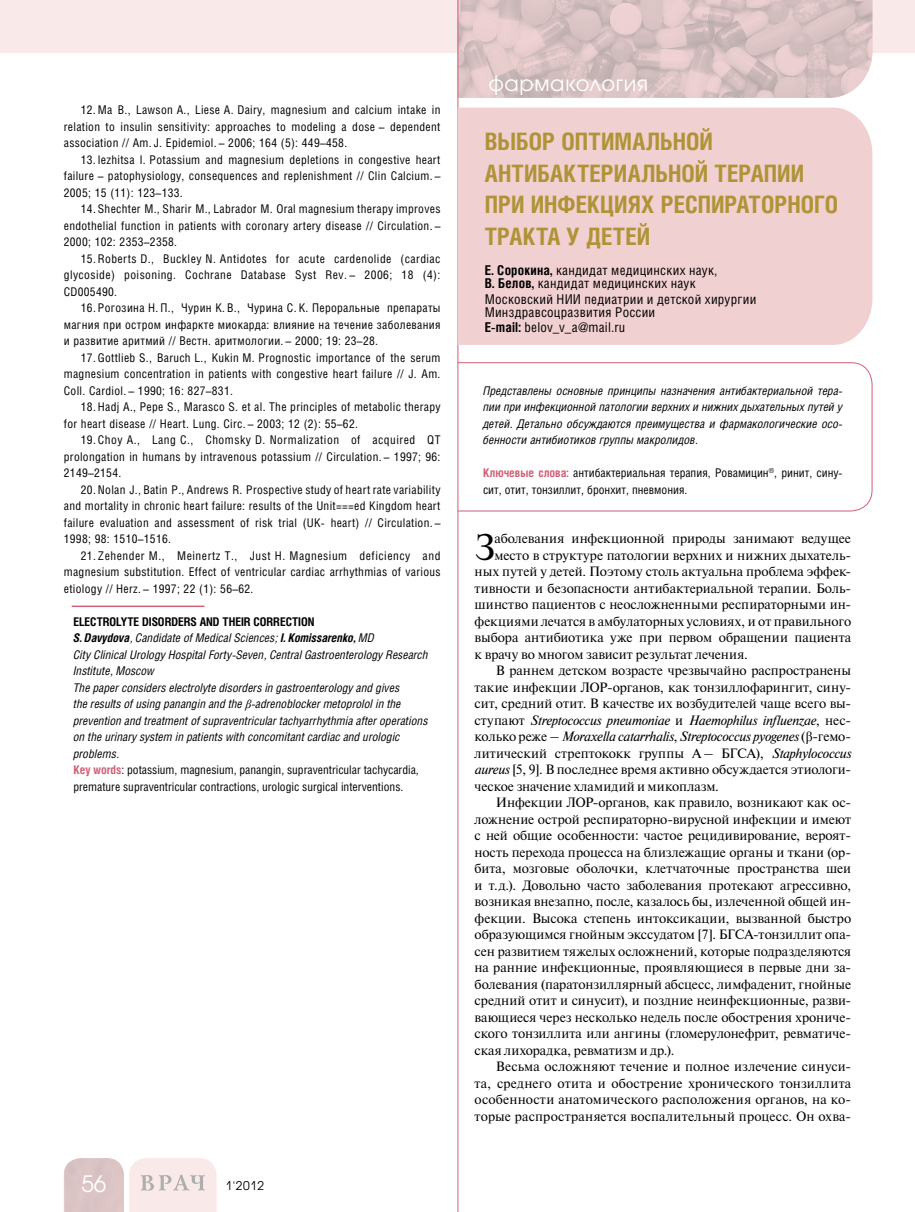
<style>
.page{position:relative;width:915px;height:1212px;background:#fff}
.page>*{position:absolute;margin:0;border:0;box-sizing:border-box;transform-origin:0 0}
.t1{font:37.05px "Newton C";color:#000}
.t2{font:700 24px/31.5px "Helios Cond";color:#af9336}
.t3{font:22.5px "Avant Garde Gothic C";color:#fff}
.t4{font:21px "Avant Garde Gothic C";letter-spacing:.03em;color:#fff}
.t5{font:13.5px "Newton C";color:#000}
.t6{font:13.5px/13.5px "Helios Cond";letter-spacing:.02em;color:#000}
.t7{font:italic 13.5px "Newton C";letter-spacing:-.02em;color:#000}
.t8{font:12px/16.5px "Helios Cond";letter-spacing:.025em;color:#000;text-align:justify}
.t9{font:italic 12px/16.5px "Helios Cond";color:#000;text-align:justify}
.t10{font:12px/16.5px "Helios Cond";color:#000}
.t11{font:12px "Avant Garde Gothic C";color:#000}
.s1{font-weight:700;font-style:normal}
.s2{font-weight:700}
.s3{font-family:"Times New Roman"}
.s4{font-weight:700;font-style:normal;color:#cf6077}
.s5{font-style:normal}
.s6{font-weight:700;color:#cf6077}
.s7{font-family:"Times New Roman";font-style:normal}
.s8{font-style:italic}
</style>
<div class="page">
<div style="left:0;top:0;width:914px;height:53px;background:#f9e9e8"></div>
<svg style="left:64px;top:1158px;width:152px;height:54px;background:#ead9d9"></svg>
<img style="left:458px;top:0;width:414px;height:98px">
<hr style="left:457px;top:0;width:1px;height:1212px;background:#cf6077">
<hr style="left:914px;top:0;width:1px;height:51px;background:#f9e9e8">
<svg style="left:457px;top:362px;width:415px;height:150px"></svg>
<div style="left:457px;top:108px;width:415px;height:237px;background:#f1d0d1"></div>
<hr style="left:72px;top:605px;width:132px;height:2px;background:#cf6077">
<p class="t8" style="left:64px;top:102px;width:378px;text-indent:17px">12. Ma B., Lawson A., Liese A. Dairy, magnesium and calcium intake in relation to insulin sensitivity: approaches to modeling a dose – dependent association // Am. J. Epidemiol. – 2006; 164 (5): 449–458.</p>
<p class="t8" style="left:64px;top:151px;width:378px;text-indent:17px">13. Iezhitsa I. Potassium and magnesium depletions in congestive heart failure – patophysiology, consequences and replenishment // Clin Calcium. – 2005; 15 (11): 123–133.</p>
<p class="t8" style="left:64px;top:201px;width:378px;text-indent:17px">14. Shechter M., Sharir M., Labrador M. Oral magnesium therapy improves endothelial function in patients with coronary artery disease // Circulation. – 2000; 102: 2353–2358.</p>
<p class="t8" style="left:64px;top:250px;width:378px;text-indent:17px">15. Roberts D., Buckley N. Antidotes for acute cardenolide (cardiac glycoside) poisoning. Cochrane Database Syst Rev. – 2006; 18 (4):<br>CD005490.</p>
<p class="t8" style="left:64px;top:300px;width:378px;text-indent:17px">16. Рогозина Н. П., Чурин К. В., Чурина С. К. Пероральные препараты магния при остром инфаркте миокарда: влияние на течение заболевания и развитие аритмий // Вестн. аритмологии. – 2000; 19: 23–28.</p>
<p class="t8" style="left:64px;top:349px;width:378px;text-indent:17px">17. Gottlieb S., Baruch L., Kukin M. Prognostic importance of the serum magnesium concentration in patients with congestive heart failure // J. Am.<br>Coll. Cardiol. – 1990; 16: 827–831.</p>
<p class="t8" style="left:64px;top:399px;width:378px;text-indent:17px">18. Hadj A., Pepe S., Marasco S. et al. The principles of metabolic therapy for heart disease // Heart. Lung. Circ. – 2003; 12 (2): 55–62.</p>
<p class="t8" style="left:64px;top:432px;width:378px;text-indent:17px">19. Choy A., Lang C., Chomsky D. Normalization of acquired QT prolongation in humans by intravenous potassium // Circulation. – 1997; 96:<br>2149–2154.</p>
<p class="t8" style="left:64px;top:481px;width:378px;text-indent:17px">20. Nolan J., Batin P., Andrews R. Prospective study of heart rate variability and mortality in chronic heart failure: results of the Unit===ed Kingdom heart failure evaluation and assessment of risk trial (UK- heart) // Circulation. – 1998; 98: 1510–1516.</p>
<p class="t8" style="left:64px;top:547px;width:378px;text-indent:17px">21. Zehender M., Meinertz T., Just H. Magnesium deficiency and magnesium substitution. Effect of ventricular cardiac arrhythmias of various etiology // Herz. – 1997; 22 (1): 56–62.</p>
<p class="t9" style="left:73px;top:613px;width:356px;text-align:left"><span class="s1">ELECTROLYTE DISORDERS AND THEIR CORRECTION<br></span><span class="s2">S. Davydova</span>, Candidate of Medical Sciences; <span class="s2">I. Komissarenko,</span> MD<br>City Clinical Urology Hospital Forty-Seven, Central Gastroenterology Research Institute, Moscow<br>The paper considers electrolyte disorders in gastroenterology and gives<br>the results of using panangin and the <span class="s3">β</span>-adrenoblocker metoprolol in the prevention and treatment of supraventricular tachyarrhythmia after operations on the urinary system in patients with concomitant cardiac and urologic problems.<br><span class="s4">Key words</span><span class="s5">: potassium, magnesium, panangin, supraventricular tachycardia, premature supraventricular contractions, urologic surgical interventions.</span></p>
<h3 class="t3" style="left:81px;top:1170px;width:26px">56</h3>
<p class="t11" style="left:225px;top:1179px;width:40px">1'2012</p>
<h3 class="t4" style="left:488px;top:71px;width:161px">фармакология</h3>
<h2 class="t2" style="left:484px;top:125px;width:355px">ВЫБОР ОПТИМАЛЬНОЙ<br>АНТИБАКТЕРИАЛЬНОЙ ТЕРАПИИ<br>ПРИ ИНФЕКЦИЯХ РЕСПИРАТОРНОГО<br>ТРАКТА У ДЕТЕЙ</h2>
<p class="t6" style="left:484px;top:263px;width:234px"><span class="s2">Е. Сорокина,</span> кандидат медицинских наук,<br><span class="s2">В. Белов,</span> кандидат медицинских наук</p>
<p class="t6" style="left:484px;top:292px;width:273px">Московский НИИ педиатрии и детской хирургии<br>Минздравсоцразвития России</p>
<p class="t6" style="left:484px;top:321px;width:142px"><span class="s2">E-mail:</span> belov_v_a@mail.ru</p>
<p class="t9" style="left:483px;top:382px;width:361px">Представлены основные принципы назначения антибактериальной тера&shy;пии при инфекционной патологии верхних и нижних дыхательных путей у детей. Детально обсуждаются преимущества и фармакологические осо&shy;бенности антибиотиков группы макролидов.</p>
<p class="t10" style="left:483px;top:465px;width:361px"><span class="s6">Ключевые слова:</span> антибактериальная терапия, ровамицин<sup>®</sup>, ринит, сину&shy;сит, отит, тонзиллит, бронхит, пневмония.</p>
<h1 class="t1" style="left:474px;top:527px;width:22px">З</h1>
<p class="t5" style="left:494px;top:531px;width:358px">аболевания инфекционной природы занимают ведущее</p>
<p class="t5" style="left:494px;top:548px;width:358px">место в структуре патологии верхних и нижних дыхатель-</p>
<p class="t5" style="left:474px;top:564px;width:378px">ных путей у детей. Поэтому столь актуальна проблема эффек-</p>
<p class="t5" style="left:474px;top:581px;width:378px">тивности и безопасности антибактериальной терапии. Боль-</p>
<p class="t5" style="left:474px;top:597px;width:378px">шинство пациентов с неосложненными респираторными ин-</p>
<p class="t5" style="left:474px;top:614px;width:378px">фекциями лечатся в амбулаторных условиях, и от правильного</p>
<p class="t5" style="left:474px;top:630px;width:378px">выбора антибиотика уже при первом обращении пациента</p>
<p class="t5" style="left:474px;top:647px;width:274px">к врачу во многом зависит результат лечения.</p>
<p class="t5" style="left:495px;top:663px;width:357px">В раннем детском возрасте чрезвычайно распространены</p>
<p class="t5" style="left:474px;top:680px;width:378px">такие инфекции ЛОР-органов, как тонзиллофарингит, сину-</p>
<p class="t5" style="left:474px;top:696px;width:378px">сит, средний отит. В качестве их возбудителей чаще всего вы-</p>
<p class="t7" style="left:474px;top:713px;width:378px"><span class="s5">ступают</span> Streptococcus pneumoniae <span class="s5">и</span> Haemophilus influenzae<span class="s5">, нес-</span></p>
<p class="t7" style="left:474px;top:729px;width:374px"><span class="s5">колько реже –</span> Moraxella catarrhalis<span class="s5">,</span> Streptococcus pyogenes <span class="s5">(</span><span class="s7">β</span><span class="s5">-гемо--</span></p>
<p class="t5" style="left:474px;top:746px;width:378px">литический стрептококк группы А – БГСА), <span class="s8">Staphylococcus</span></p>
<p class="t5" style="left:474px;top:762px;width:378px"><span class="s8">aureus</span> [5, 9]. В последнее время активно обсуждается этиологи-</p>
<p class="t5" style="left:474px;top:779px;width:246px">ческое значение хламидий и микоплазм.</p>
<p class="t5" style="left:495px;top:795px;width:357px">Инфекции ЛОР-органов, как правило, возникают как ос-</p>
<p class="t5" style="left:474px;top:812px;width:378px">ложнение острой респираторно-вирусной инфекции и имеют</p>
<p class="t5" style="left:474px;top:828px;width:378px">с ней общие особенности: частое рецидивирование, вероят-</p>
<p class="t5" style="left:474px;top:845px;width:378px">ность перехода процесса на близлежащие органы и ткани (ор-</p>
<p class="t5" style="left:474px;top:861px;width:378px">бита, мозговые оболочки, клетчаточные пространства шеи</p>
<p class="t5" style="left:474px;top:878px;width:378px">и т.д.). Довольно часто заболевания протекают агрессивно,</p>
<p class="t5" style="left:474px;top:894px;width:378px">возникая внезапно, после, казалось бы, излеченной общей ин-</p>
<p class="t5" style="left:474px;top:911px;width:378px">фекции. Высока степень интоксикации, вызванной быстро</p>
<p class="t5" style="left:474px;top:927px;width:378px">образующимся гнойным экссудатом [7]. БГСА-тонзиллит опа-</p>
<p class="t5" style="left:474px;top:944px;width:378px">сен развитием тяжелых осложнений, которые подразделяются</p>
<p class="t5" style="left:474px;top:960px;width:378px">на ранние инфекционные, проявляющиеся в первые дни за-</p>
<p class="t5" style="left:474px;top:977px;width:378px">болевания (паратонзиллярный абсцесс, лимфаденит, гнойные</p>
<p class="t5" style="left:474px;top:993px;width:378px">средний отит и синусит), и поздние неинфекционные, разви-</p>
<p class="t5" style="left:474px;top:1010px;width:378px">вающиеся через несколько недель после обострения хрониче-</p>
<p class="t5" style="left:474px;top:1026px;width:378px">ского тонзиллита или ангины (гломерулонефрит, ревматиче-</p>
<p class="t5" style="left:474px;top:1043px;width:201px">ская лихорадка, ревматизм и др.).</p>
<p class="t5" style="left:495px;top:1059px;width:357px">Весьма осложняют течение и полное излечение синуси-</p>
<p class="t5" style="left:474px;top:1076px;width:378px">та, среднего отита и обострение хронического тонзиллита</p>
<p class="t5" style="left:474px;top:1092px;width:378px">особенности анатомического расположения органов, на ко-</p>
<p class="t5" style="left:474px;top:1109px;width:378px">торые распространяется воспалительный процесс. Он охва-</p>
</div>
